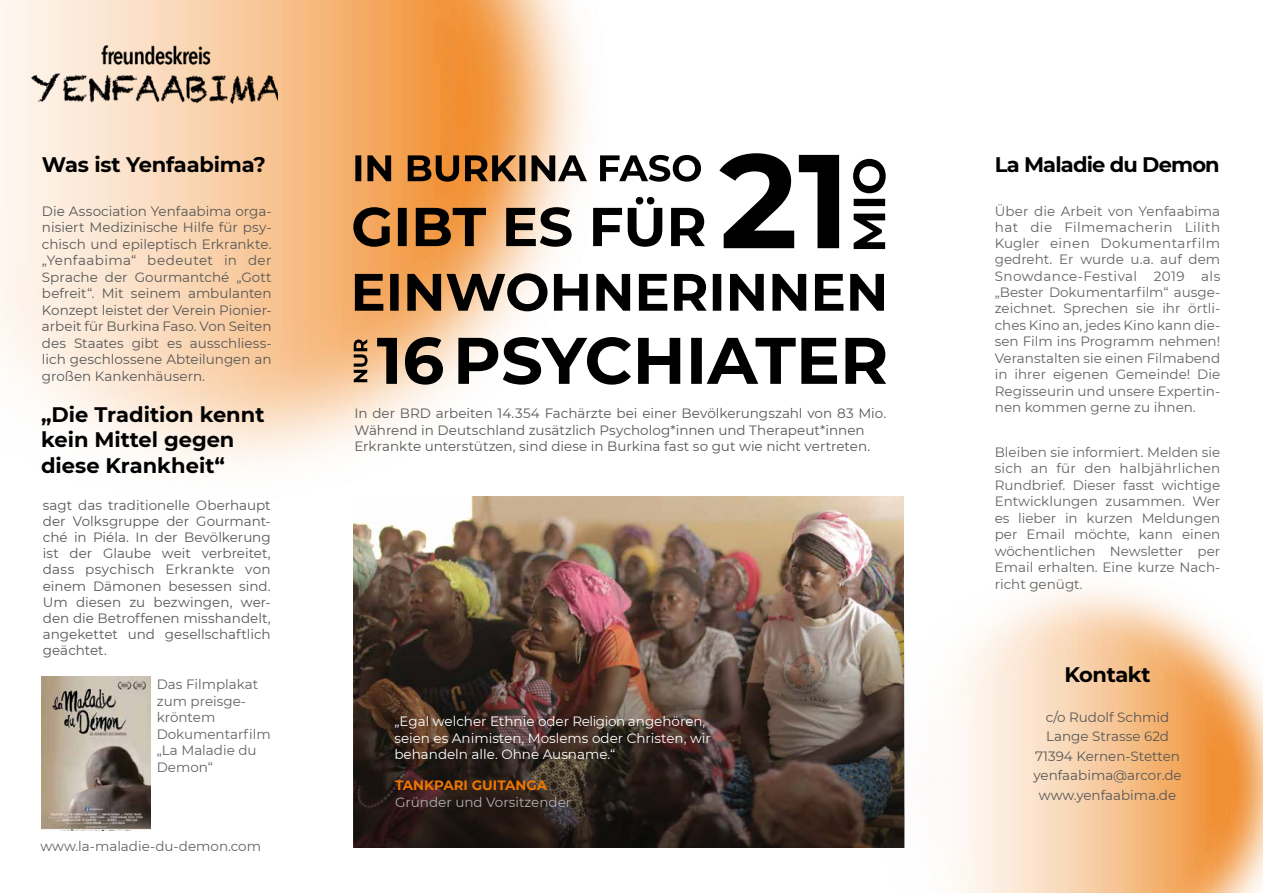
<style>
.page{position:relative;width:1263px;height:893px;background:#fff}
.page>*{position:absolute;margin:0;border:0;box-sizing:border-box;transform-origin:0 0}
.t1{font:700 21px/25.5px "Montserrat";letter-spacing:-.01em;color:#000}
.t2{font:700 21px "Montserrat";letter-spacing:-.04em;color:#000}
.t3{font:13.5px/16.5px "Montserrat";color:#575756}
.t4{font:13.5px/16.5px "Montserrat";color:#646363;text-align:justify}
.t5{font:13.5px/16.5px "Montserrat";color:#fff}
.t6{font:13.5px "Montserrat";color:#b0b0b0}
.t7{font:700 13.5px "Montserrat";color:#ee7601}
</style>
<div class="page">
<img style="left:0;top:0;width:584px;height:465px">
<img style="left:854px;top:553px;width:409px;height:340px">
<img style="left:29px;top:40px;width:249px;height:72px">
<img style="left:353px;top:496px;width:550px;height:351px">
<img style="left:354px;top:585px;width:550px;height:262px">
<svg style="left:354px;top:339px;width:13px;height:43px"></svg>
<svg style="left:853px;top:159px;width:33px;height:90px"></svg>
<svg style="left:719px;top:153px;width:120px;height:95px"></svg>
<svg style="left:353px;top:197px;width:352px;height:50px"></svg>
<svg style="left:355px;top:155px;width:346px;height:27px"></svg>
<svg style="left:355px;top:273px;width:529px;height:38px"></svg>
<svg style="left:377px;top:337px;width:66px;height:48px;background:#776656"></svg>
<svg style="left:458px;top:337px;width:428px;height:48px"></svg>
<img style="left:41px;top:676px;width:109px;height:154px">
<h1 class="t1" style="left:42px;top:151px;width:225px">Was ist Yenfaabima?</h1>
<p class="t3" style="left:42px;top:202px;width:231px">Die Association Yenfaabima orga&shy;nisiert Medizinische Hilfe für psy&shy;chisch und epileptisch Erkrankte. „Yenfaabima“ bedeutet in der Sprache der Gourmantché „Gott befreit“. Mit seinem ambulanten Konzept leistet der Verein Pionier&shy;arbeit für Burkina Faso. Von Seiten des Staates gibt es ausschliess--- lich geschlossene Abteilungen an großen Kankenhäusern.</p>
<h1 class="t1" style="left:41px;top:400px;width:225px">„Die Tradition kennt kein Mittel gegen diese Krankheit“</h1>
<p class="t3" style="left:43px;top:496px;width:229px;text-align:justify">sagt das traditionelle Oberhaupt der Volksgruppe der Gourmant&shy;ché in Piéla. In der Bevölkerung ist der Glaube weit verbreitet, dass psychisch Erkrankte von einem Dämonen besessen sind.<br>Um diesen zu bezwingen, wer&shy;den die Betroffenen misshandelt, angekettet und gesellschaftlich geächtet.</p>
<p class="t4" style="left:157px;top:676px;width:115px;text-align:left">Das Filmplakat zum preisge&shy;kröntem<br>Dokumentarfilm „La Maladie du<br>Demon“</p>
<p class="t4" style="left:40px;top:837px;width:222px">www.la-maladie-du-demon.com</p>
<p class="t3" style="left:354px;top:405px;width:533px">In der BRD arbeiten 14.354 Fachärzte bei einer Bevölkerungszahl von 83 Mio.<br>Während in Deutschland zusätzlich Psycholog*innen und Therapeut*innen<br>Erkrankte unterstützen, sind diese in Burkina fast so gut wie nicht vertreten.</p>
<h1 class="t2" style="left:995px;top:150px;width:226px">La Maladie du Demon</h1>
<p class="t4" style="left:995px;top:202px;width:227px">Über die Arbeit von Yenfaabima hat die Filmemacherin Lilith Kugler einen Dokumentarfilm gedreht. Er wurde u.a. auf dem Snowdance-Festival 2019 als „Bester Dokumentarfilm“ ausge&shy;zeichnet. Sprechen sie ihr örtli&shy;ches Kino an, jedes Kino kann die&shy;sen Film ins Programm nehmen!<br>Veranstalten sie einen Filmabend in ihrer eigenen Gemeinde! Die Regisseurin und unsere Expertin&shy;nen kommen gerne zu ihnen.</p>
<p class="t4" style="left:995px;top:443px;width:227px">Bleiben sie informiert. Melden sie sich an für den halbjährlichen Rundbrief. Dieser fasst wichtige Entwicklungen zusammen. Wer es lieber in kurzen Meldungen per Email möchte, kann einen wöchentlichen Newsletter per Email erhalten. Eine kurze Nach&shy;richt genügt.</p>
<h1 class="t1" style="left:1064px;top:661px;width:87px">Kontakt</h1>
<p class="t5" style="left:394px;top:713px;width:318px">„Egal welcher Ethnie oder Religion angehören, seien es Animisten, Moslems oder Christen, wir behandeln alle. Ohne Ausname.“</p>
<p class="t3" style="left:1033px;top:707px;width:150px;line-height:19.5px;text-align:center">c/o Rudolf Schmid<br>Lange Strasse 62d<br>71394 Kernen-Stetten yenfaabima@arcor.de www.yenfaabima.de</p>
<p class="t7" style="left:395px;top:776px;width:154px">TANKPARI GUITANGA</p>
<p class="t6" style="left:395px;top:792px;width:178px">Gründer und Vorsitzender</p>
</div>
